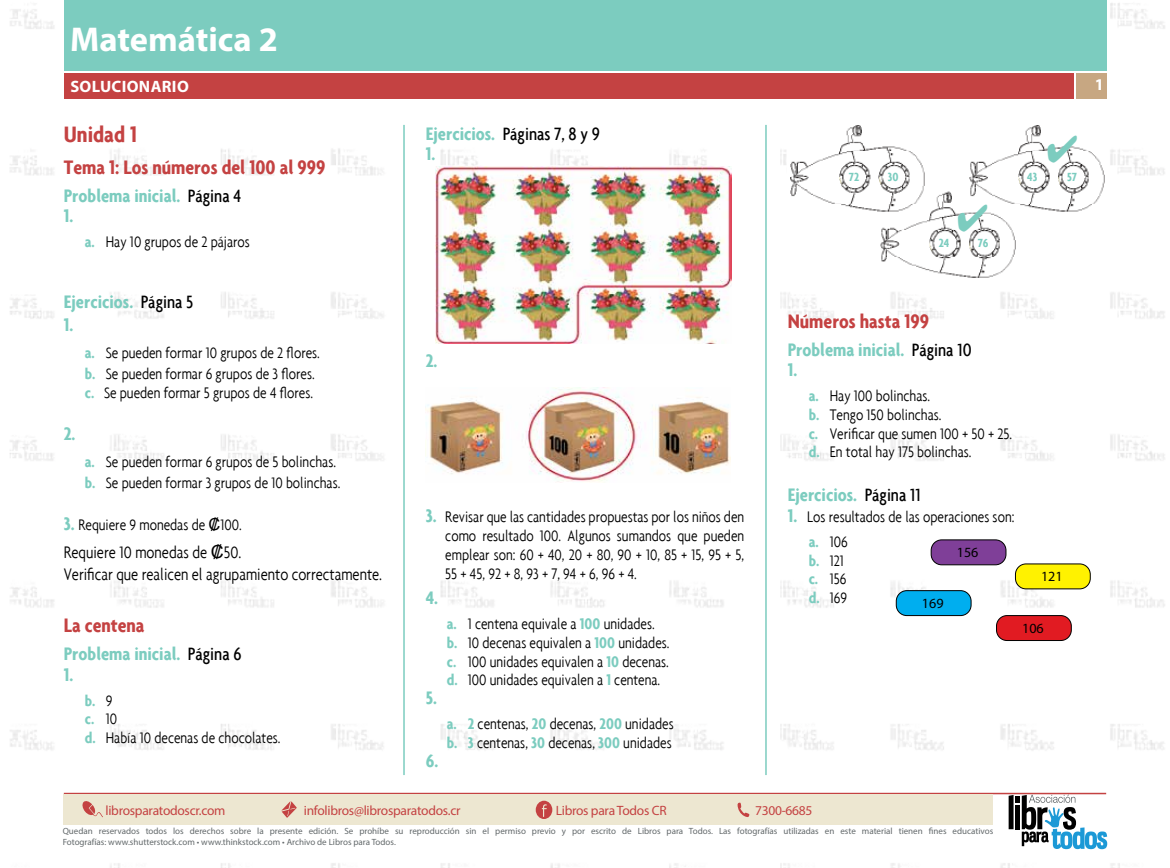
<style>
.page{position:relative;width:1170px;height:868px;background:#fff}
.page>*{position:absolute;margin:0;border:0;box-sizing:border-box;transform-origin:0 0}
.t1{font:700 34.5px "Myriad Pro";color:#fff}
.t2{font:700 condensed 24px "Agenda";color:#c44242}
.t3{font:700 condensed 21px "Agenda";color:#c44242}
.t4{font:700 condensed 19.5px/20.4px "Agenda";color:#7cccbf}
.t5{font:500 condensed 19.2px "Agenda";color:#000}
.t6{font:300 condensed 18px/21.6px "Agenda";color:#000}
.t7{font:300 condensed 16.5px/18.8px "Agenda";color:#000}
.t8{font:700 16.5px "Myriad Pro";letter-spacing:.02em;color:#fff}
.t9{font:14.1px "Myriad Pro";color:#000}
.t10{font:13.5px "Myriad Pro";letter-spacing:-.02em;color:#c44242}
.t11{font:700 condensed 12.75px "Agenda";color:#7cccbf}
.t12{font:9px/10.8px "Myriad Pro";color:#62686a}
.s1{font-weight:500;font-size:19.2px;color:#000}
.s2{font-weight:700;color:#7cccbf}
.s3{font-weight:700;font-size:19.5px;color:#7cccbf}
.s4{font-family:"Arial";font-weight:400;font-stretch:normal}
</style>
<div class="page">
<img style="left:9px;top:0;width:1156px;height:867px">
<div style="left:1076px;top:73px;width:30px;height:26px;background:#c7a782"></div>
<hr style="left:64px;top:792px;width:1042px;height:2px;background:#c44242">
<div style="left:65px;top:0;width:1041px;height:70px;background:#7cccbf"></div>
<div style="left:65px;top:73px;width:1008px;height:26px;background:#c44242"></div>
<hr style="left:765px;top:125px;width:1px;height:650px;background:#7cccbf">
<hr style="left:403px;top:125px;width:2px;height:650px;background:#7cccbf">
<img style="left:435px;top:167px;width:296px;height:177px">
<img style="left:426px;top:387px;width:304px;height:95px">
<img style="left:787px;top:125px;width:319px;height:156px">
<div style="left:931px;top:540px;width:74px;height:24px;background:#7f3f98;border-radius:11px"></div>
<div style="left:930px;top:539px;width:76px;height:26px;border:1px solid #000;border-radius:11px"></div>
<div style="left:1015px;top:564px;width:75px;height:24px;background:#fff200;border-radius:11px"></div>
<div style="left:1014px;top:563px;width:76px;height:26px;border:1px solid #000;border-radius:11px"></div>
<div style="left:896px;top:590px;width:75px;height:25px;background:#00aeef;border-radius:11px"></div>
<div style="left:895px;top:590px;width:76px;height:26px;border:1px solid #000;border-radius:11px"></div>
<div style="left:996px;top:615px;width:75px;height:25px;background:#e11b22;border-radius:11px"></div>
<div style="left:995px;top:615px;width:76px;height:26px;border:1px solid #000;border-radius:11px"></div>
<div style="left:63px;top:793px;width:930px;height:31px;background:#ede7d1"></div>
<svg style="left:82px;top:801px;width:21px;height:16px"></svg>
<svg style="left:281px;top:801px;width:16px;height:16px"></svg>
<svg style="left:737px;top:802px;width:12px;height:15px"></svg>
<svg style="left:535px;top:800px;width:17px;height:18px"></svg>
<svg style="left:1008px;top:794px;width:99px;height:55px"></svg>
<svg style="left:1047px;top:135px;width:29px;height:27px"></svg>
<svg style="left:957px;top:204px;width:30px;height:27px"></svg>
<h1 class="t1" style="left:70px;top:16px;width:209px">Matemática 2</h1>
<p class="t8" style="left:70px;top:76px;width:120px">SOLUCIONARIO</p>
<p class="t8" style="left:1094px;top:74px;width:11px">1</p>
<h2 class="t2" style="left:64px;top:120px;width:75px">Unidad 1</h2>
<p class="t3" style="left:64px;top:155px;width:263px">Tema 1: Los números del 100 al 999</p>
<p class="t4" style="left:64px;top:185px;width:179px">Problema inicial. <span class="s1">Página 4<br></span>1.</p>
<p class="t7" style="left:85px;top:232px;width:167px"><span class="s2">a.</span> Hay 10 grupos de 2 pájaros</p>
<p class="t4" style="left:64px;top:290px;width:131px;line-height:22.6px">Ejercicios. <span class="s1">Página 5<br></span>1.</p>
<p class="t7" style="left:85px;top:342px;width:237px;line-height:21px"><span class="s2">a.</span> Se pueden formar 10 grupos de 2 flores. <span class="s2">b.</span> Se pueden formar 6 grupos de 3 flores.</p>
<p class="t7" style="left:85px;top:383px;width:230px"><span class="s2">c.</span> Se pueden formar 5 grupos de 4 flores.</p>
<p class="t4" style="left:64px;top:423px;width:13px">2.</p>
<p class="t7" style="left:85px;top:451px;width:257px;line-height:21px"><span class="s2">a.</span> Se pueden formar 6 grupos de 5 bolinchas. <span class="s2">b.</span> Se pueden formar 3 grupos de 10 bolinchas.</p>
<p class="t7" style="left:64px;top:515px;width:179px"><span class="s3">3.</span> Requiere 9 monedas de <span class="s4">₡</span>100.</p>
<p class="t6" style="left:64px;top:541px;width:320px">Requiere 10 monedas de <span class="s4">₡</span>50.<br>Verificar que realicen el agrupamiento correctamente.</p>
<p class="t3" style="left:64px;top:613px;width:82px">La centena</p>
<p class="t4" style="left:64px;top:643px;width:179px">Problema inicial. <span class="s1">Página 6<br></span>1.</p>
<p class="t7" style="left:85px;top:690px;width:197px"><span class="s2">b.</span> 9<br><span class="s2">c.</span> 10<br><span class="s2">d.</span> Había 10 decenas de chocolates.</p>
<p class="t5" style="left:426px;top:122px;width:176px"><span class="s3">Ejercicios.</span> Páginas 7, 8 y 9</p>
<p class="t4" style="left:426px;top:143px;width:11px">1.</p>
<p class="t4" style="left:426px;top:350px;width:13px">2.</p>
<p class="t7" style="left:445px;top:507px;width:300px;text-align:justify;text-indent:-20px"><span class="s3">3.</span> Revisar que las cantidades propuestas por los niños den como resultado 100. Algunos sumandos que pueden emplear son: 60 + 40, 20 + 80, 90 + 10, 85 + 15, 95 + 5, 55 + 45, 92 + 8, 93 + 7, 94 + 6, 96 + 4.</p>
<p class="t4" style="left:426px;top:587px;width:14px">4.</p>
<p class="t7" style="left:447px;top:614px;width:224px"><span class="s2">a.</span> 1 centena equivale a <span class="s2">100</span> unidades. <span class="s2">b.</span> 10 decenas equivalen a <span class="s2">100</span> unidades. <span class="s2">c.</span> 100 unidades equivalen a <span class="s2">10</span> decenas. <span class="s2">d.</span> 100 unidades equivalen a <span class="s2">1</span> centena.</p>
<p class="t4" style="left:426px;top:687px;width:13px">5.</p>
<p class="t7" style="left:447px;top:714px;width:228px"><span class="s2">a. 2</span> centenas, <span class="s2">20</span> decenas, <span class="s2">200</span> unidades <span class="s2">b. 3</span> centenas, <span class="s2">30</span> decenas, <span class="s2">300</span> unidades</p>
<p class="t4" style="left:426px;top:749px;width:14px">6.</p>
<p class="t11" style="left:848px;top:170px;width:12px">72</p>
<p class="t11" style="left:887px;top:170px;width:12px">30</p>
<p class="t11" style="left:1027px;top:170px;width:12px">43</p>
<p class="t11" style="left:1066px;top:170px;width:11px">57</p>
<p class="t11" style="left:938px;top:236px;width:12px">24</p>
<p class="t11" style="left:977px;top:236px;width:12px">76</p>
<p class="t3" style="left:787px;top:308px;width:143px">Números hasta 199</p>
<p class="t4" style="left:787px;top:338px;width:185px">Problema inicial. <span class="s1">Página 10<br></span>1.</p>
<p class="t7" style="left:808px;top:386px;width:205px"><span class="s2">a.</span> Hay 100 bolinchas.<br><span class="s2">b.</span> Tengo 150 bolinchas.<br><span class="s2">c.</span> Verificar que sumen 100 + 50 + 25. <span class="s2">d.</span> En total hay 175 bolinchas.</p>
<p class="t4" style="left:787px;top:484px;width:134px">Ejercicios. <span class="s1">Página 11</span></p>
<p class="t7" style="left:808px;top:503px;width:207px;line-height:25.2px;text-indent:-21px"><span class="s3">1.</span> Los resultados de las operaciones son: <span class="s2">a.</span> 106</p>
<p class="t7" style="left:808px;top:550px;width:40px"><span class="s2">b.</span> 121 <span class="s2">c.</span> 156 <span class="s2">d.</span> 169</p>
<p class="t9" style="left:956px;top:543px;width:23px">156</p>
<p class="t9" style="left:921px;top:594px;width:23px">169</p>
<p class="t9" style="left:1040px;top:568px;width:23px">121</p>
<p class="t9" style="left:1022px;top:619px;width:23px">106</p>
<p class="t10" style="left:105px;top:802px;width:122px">librosparatodoscr.com</p>
<p class="t10" style="left:304px;top:802px;width:158px">infolibros@librosparatodos.cr</p>
<p class="t10" style="left:555px;top:802px;width:112px">Libros para Todos CR</p>
<p class="t10" style="left:755px;top:802px;width:59px">7300-6685</p>
<p class="t12" style="left:63px;top:825px;width:932px">Quedan reservados todos los derechos sobre la presente edición. Se prohíbe su reproducción sin el permiso previo y por escrito de Libros para Todos. Las fotografías utilizadas en este material tienen fines educativos<br>Fotografías: www.shutterstock.com • www.thinkstock.com • Archivo de Libros para Todos.</p>
</div>
